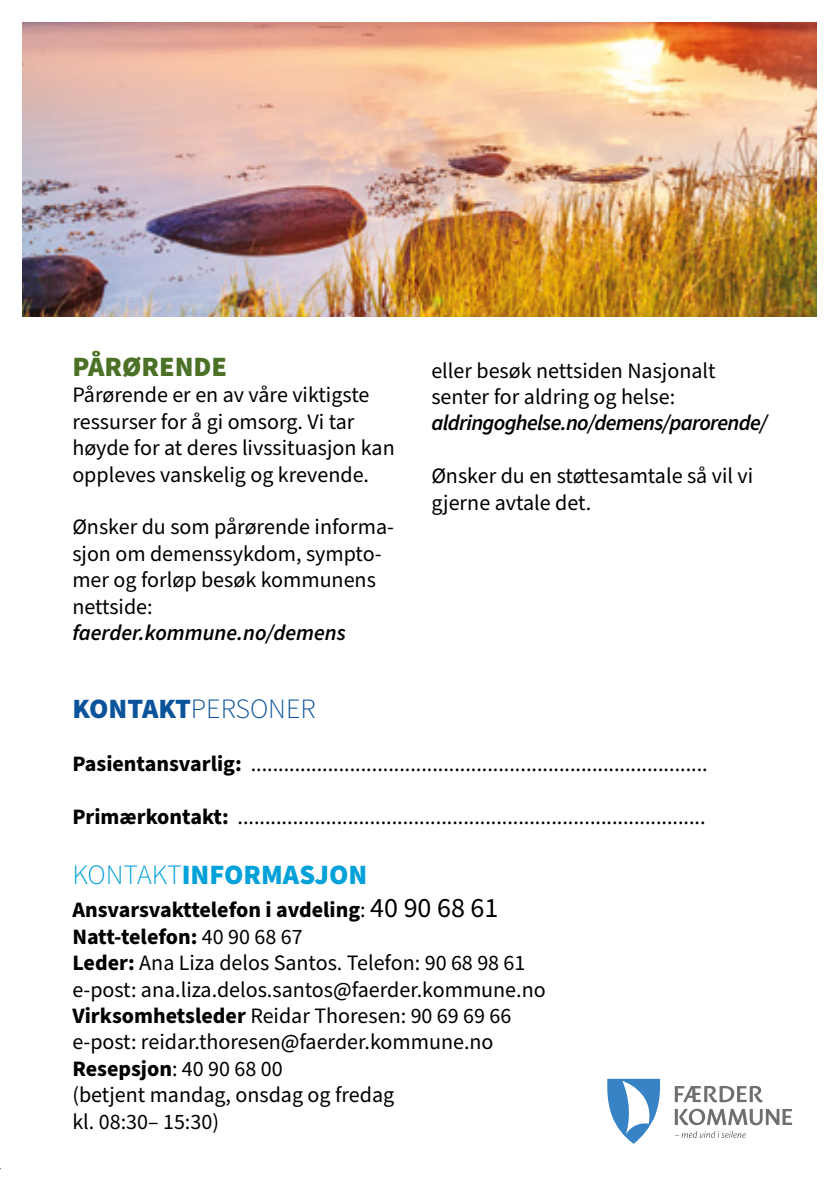
<style>
.page{position:relative;width:840px;height:1191px;background:#fff}
.page>*{position:absolute;margin:0;border:0;box-sizing:border-box;transform-origin:0 0}
.t1{font:900 28px "Source Sans Pro";color:#00a1d9}
.t2{font:300 28px "Source Sans Pro";color:#0b539b}
.t3{font:900 28px "Source Sans Pro";color:#4b7127}
.t4{font:22px/26.4px "Source Sans Pro";color:#000}
.t5{font:700 22px "Source Sans Pro";color:#000}
.t6{font:italic 600 22px "Source Sans Pro";letter-spacing:-.03em;color:#000}
.s1{font-weight:600;font-style:italic}
.s2{font-weight:900}
.s3{font-weight:700}
.s4{font-weight:300}
.s5{font-weight:400}
.s6{font-weight:400;font-size:28px}
</style>
<div class="page">
<svg style="left:0;top:1078px;width:793px;height:92px"></svg>
<img style="left:23px;top:23px;width:792px;height:294px">
<p class="t3" style="left:72px;top:347px;width:156px">PÅRØRENDE</p>
<p class="t4" style="left:72px;top:382px;width:298px">Pårørende er en av våre viktigste</p>
<p class="t4" style="left:72px;top:409px;width:323px">ressurser for å gi omsorg. Vi tar høyde for at deres livssituasjon kan oppleves vanskelig og krevende.</p>
<p class="t4" style="left:72px;top:514px;width:323px">Ønsker du som pårørende informa&shy;sjon om demenssykdom, sympto&shy;mer og forløp besøk kommunens nettside: <span class="s1">faerder.kommune.no/demens</span></p>
<p class="t4" style="left:431px;top:358px;width:285px">eller besøk nettsiden Nasjonalt</p>
<p class="t4" style="left:431px;top:384px;width:245px">senter for aldring og helse:</p>
<p class="t6" style="left:431px;top:408px;width:337px">aldringoghelse.no/demens/parorende/</p>
<p class="t4" style="left:431px;top:463px;width:323px">Ønsker du en støttesamtale så vil vi gjerne avtale det.</p>
<p class="t2" style="left:72px;top:690px;width:245px"><span class="s2">KONTAKT</span>PERSONER</p>
<p class="t4" style="left:72px;top:751px;width:636px"><span class="s3">Pasientansvarlig:</span> ...................................................................................</p>
<p class="t4" style="left:72px;top:804px;width:634px"><span class="s3">Primærkontakt:</span> .....................................................................................</p>
<p class="t1" style="left:72px;top:855px;width:296px"><span class="s4">KONTAKT</span>INFORMASJON</p>
<p class="t5" style="left:72px;top:895px;width:427px">Ansvarsvakttelefon i avdeling<span class="s5">:</span> <span class="s6">40 90 68 61</span></p>
<p class="t5" style="left:72px;top:921px;width:232px">Natt-telefon: <span class="s5">40 90 68 67</span></p>
<p class="t4" style="left:72px;top:950px;width:454px"><span class="s3">Leder:</span> Ana Liza delos Santos. Telefon: 90 68 98 61</p>
<p class="t4" style="left:72px;top:976px;width:474px">e-post: ana.liza.delos.santos@faerder.kommune.no</p>
<p class="t4" style="left:72px;top:1003px;width:440px"><span class="s3">Virksomhetsleder</span> Reidar Thoresen: 90 69 69 66</p>
<p class="t4" style="left:72px;top:1029px;width:422px">e-post: reidar.thoresen@faerder.kommune.no</p>
<p class="t5" style="left:72px;top:1053px;width:212px">Resepsjon<span class="s5">: 40 90 68 00</span></p>
<p class="t4" style="left:72px;top:1082px;width:323px">(betjent mandag, onsdag og fredag kl. 08:30– 15:30)</p>
</div>
